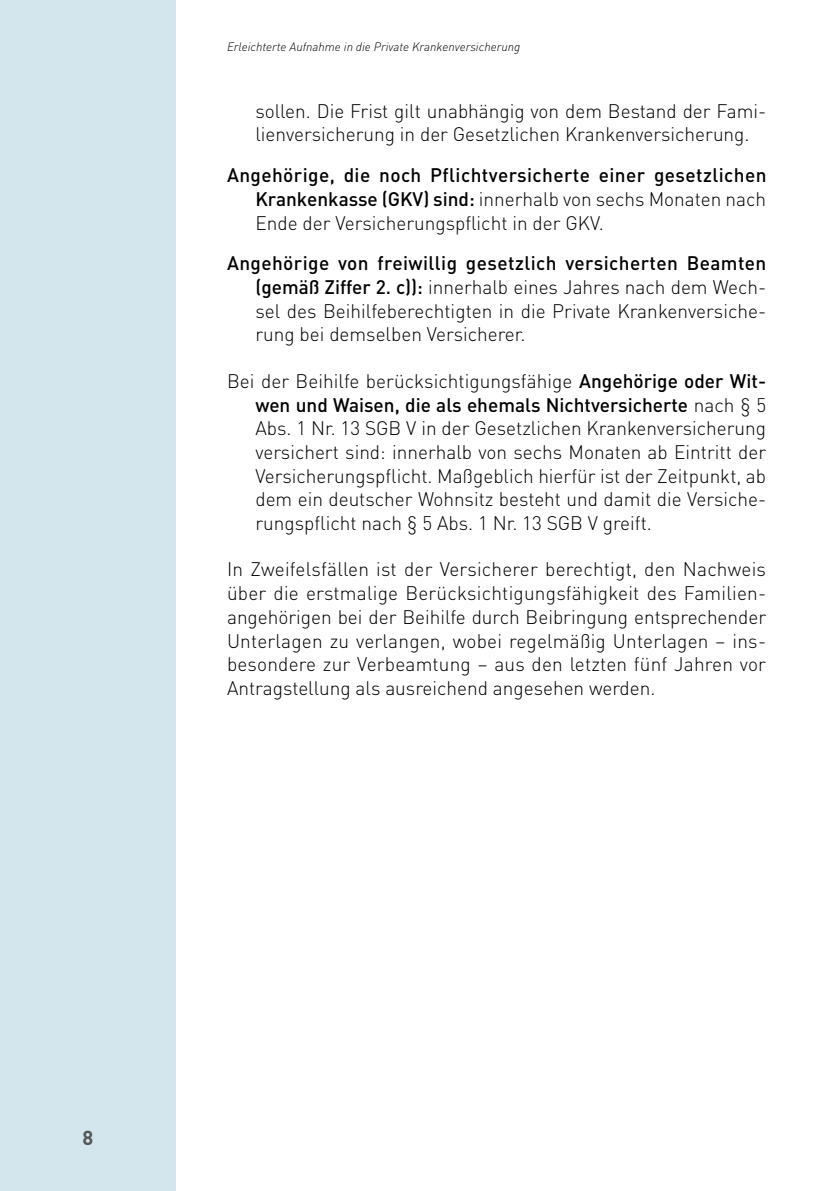
<style>
.page{position:relative;width:840px;height:1191px;background:#fff}
.page>*{position:absolute;margin:0;border:0;box-sizing:border-box;transform-origin:0 0}
.t1{font:700 20px "DIN";color:#575756}
.t2{font:300 19.4px/23.6px "DIN";color:#000;text-align:justify}
.t3{font:500 19.4px/23.8px "DIN";letter-spacing:.02em;color:#000;text-align:justify}
.t4{font:500 19.4px "DINOT";letter-spacing:.02em;color:#000}
.t5{font:500 19.4px "DINOT";color:#000}
.t6{font:italic 300 12px "DIN";color:#000}
.s1{font-weight:300}
.s2{font-family:"DINOT";font-weight:500}
.s3{font-family:"DIN";font-weight:300}
</style>
<div class="page">
<div style="left:0;top:0;width:176px;height:1191px;background:#d3e6ed"></div>
<p class="t6" style="left:227px;top:39px;width:295px">Erleichterte Aufnahme in die Private Krankenversicherung</p>
<p class="t2" style="left:255px;top:99px;width:512px">sollen. Die Frist gilt unabhängig von dem Bestand der Fami&shy;lienversicherung in der Gesetzlichen Krankenversicherung.</p>
<p class="t3" style="left:255px;top:163px;width:512px;text-indent:-28px">Angehörige, die noch Pflichtversicherte einer gesetzlichen Krankenkasse (GKV) sind: <span class="s1">innerhalb von sechs Monaten nach Ende der Versicherungspflicht in der GKV.</span></p>
<p class="t4" style="left:227px;top:250px;width:540px">Angehörige von freiwillig gesetzlich versicherten Beamten</p>
<p class="t2" style="left:255px;top:275px;width:512px"><span class="s2">(gemäß Ziffer 2. c)):</span> innerhalb eines Jahres nach dem Wech&shy;sel des Beihilfeberechtigten in die Private Krankenversiche&shy;rung bei demselben Versicherer.</p>
<p class="t2" style="left:227px;top:369px;width:540px">Bei der Beihilfe berücksichtigungsfähige <span class="s2">Angehörige oder Wit-</span></p>
<p class="t5" style="left:255px;top:391px;width:512px">wen und Waisen, die als ehemals Nichtversicherte <span class="s3">nach § 5</span></p>
<p class="t2" style="left:255px;top:416px;width:512px">Abs. 1 Nr. 13 SGB V in der Gesetzlichen Krankenversicherung versichert sind: innerhalb von sechs Monaten ab Eintritt der Versicherungspflicht. Maßgeblich hierfür ist der Zeitpunkt, ab dem ein deutscher Wohnsitz besteht und damit die Versiche&shy;rungspflicht nach § 5 Abs. 1 Nr. 13 SGB V greift.</p>
<p class="t2" style="left:227px;top:557px;width:540px">In Zweifelsfällen ist der Versicherer berechtigt, den Nachweis über die erstmalige Berücksichtigungsfähigkeit des Familien&shy;angehörigen bei der Beihilfe durch Beibringung entsprechender Unterlagen zu verlangen, wobei regelmäßig Unterlagen – ins&shy;besondere zur Verbeamtung – aus den letzten fünf Jahren vor Antragstellung als ausreichend angesehen werden.</p>
<p class="t1" style="left:82px;top:1124px;width:12px">8</p>
</div>
